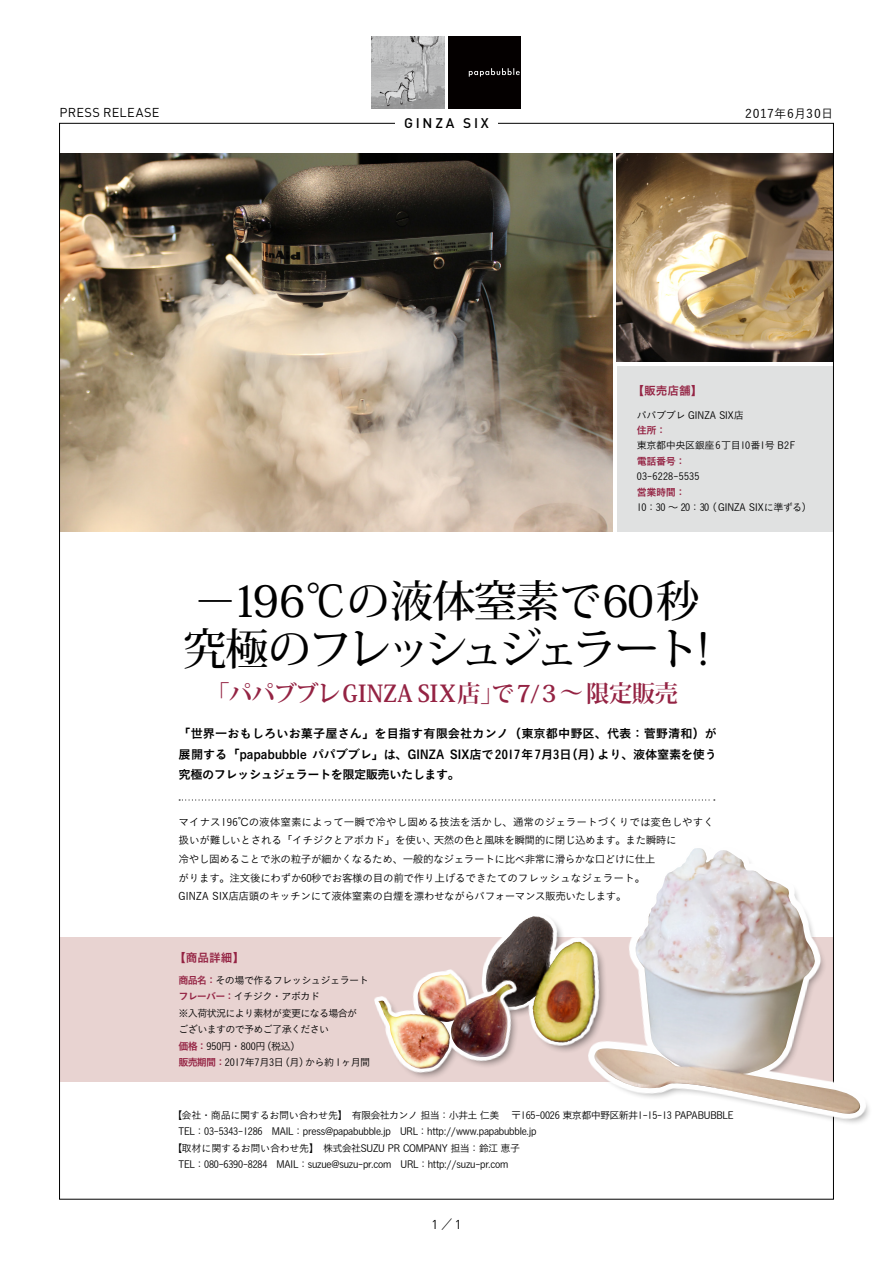
<style>
.page{position:relative;width:893px;height:1263px;background:#fff}
.page>*{position:absolute;margin:0;border:0;box-sizing:border-box;transform-origin:0 0}
.t1{font:500 43.65px/47.8px "Koz Min Pr 6 N";letter-spacing:-.04em;color:#000}
.t2{font:700 23.4px "Koz Min Pr 6 N";letter-spacing:-.01em;color:#942343}
.t3{font:500 13.8px "DIN";letter-spacing:.2em;color:#000}
.t4{font:12.75px "DIN";letter-spacing:.025em;color:#000}
.t5{font:12.15px/20.7px "Koburina Go Std N W6";color:#000;text-align:right}
.t6{font:12.15px/20.7px "Koburina Go Std N W6";letter-spacing:-.035em;color:#000}
.t7{font:12.15px "Koburina Go Std N W6";letter-spacing:.02em;color:#000}
.t8{font:500 12.15px "Yu Go";letter-spacing:.04em;color:#000}
.t9{font:11.7px "Koburina Go Std N W6";color:#942343}
.t10{font:10.65px/18.6px "Koburina Go Std N W3";letter-spacing:-.03em;color:#000}
.t11{font:10.65px/18.6px "Koburina Go Std N W3";letter-spacing:-.005em;color:#000}
.t12{font:10.05px "Koburina Go Std N W3";letter-spacing:-.02em;color:#000}
.t13{font:10.05px "Koburina Go Std N W3";color:#000}
.t14{font:10.05px "Koburina Go Std N W3";letter-spacing:-.055em;color:#000}
.t15{font:10.05px "Koburina Go Std N W3";letter-spacing:-.07em;color:#000}
.t16{font:10.05px "Koburina Go Std N W3";letter-spacing:-.04em;color:#000}
.t17{font:10.05px "Koburina Go Std N W6";letter-spacing:-.04em;color:#942343}
.t18{font:10.05px "Koburina Go Std N W3";letter-spacing:.02em;color:#000}
.s1{font-family:"Koburina Go Std N W6";color:#942343}
.s2{font-family:"Koburina Go Std N W1"}
</style>
<div class="page">
<div style="left:60px;top:937px;width:774px;height:145px;background:#e8d3d1"></div>
<div style="left:448px;top:36px;width:73px;height:73px;background:#040000"></div>
<svg style="left:469px;top:68px;width:51px;height:9px"></svg>
<img style="left:372px;top:36px;width:72px;height:73px">
<img style="left:61px;top:153px;width:551px;height:378px">
<img style="left:617px;top:153px;width:215px;height:209px">
<svg style="left:179px;top:799px;width:536px;height:1px"></svg>
<div style="left:617px;top:366px;width:216px;height:165px;background:#e0e1e1"></div>
<svg style="left:374px;top:916px;width:210px;height:162px"></svg>
<img style="left:378px;top:973px;width:136px;height:96px">
<svg style="left:584px;top:830px;width:285px;height:292px"></svg>
<img style="left:593px;top:848px;width:271px;height:266px">
<p class="t4" style="left:60px;top:105px;width:101px">PRESS RELEASE</p>
<h3 class="t3" style="left:404px;top:115px;width:52px">GINZA</h3>
<h3 class="t3" style="left:463px;top:115px;width:27px">SIX</h3>
<p class="t8" style="left:745px;top:102px;width:90px">2017年 月6 30日</p>
<p class="t9" style="left:632px;top:382px;width:72px">【販売店舗【</p>
<p class="t13" style="left:637px;top:407px;width:109px">パパブブレ GINZA SIX店</p>
<p class="t17" style="left:637px;top:423px;width:31px">住所：</p>
<p class="t16" style="left:637px;top:438px;width:160px">東京都中央区銀座6丁目10番号1 B F2</p>
<p class="t17" style="left:637px;top:453px;width:50px">電話番号：</p>
<p class="t18" style="left:637px;top:469px;width:64px">03-6228-5535</p>
<p class="t17" style="left:637px;top:484px;width:50px">営業時間：</p>
<p class="t13" style="left:707px;top:500px;width:107px">（GINZA SIXに準ずる(</p>
<p class="t12" style="left:637px;top:500px;width:74px">10：30～20：30</p>
<h1 class="t1" style="left:183px;top:578px;width:528px">−196℃の液体窒素で60秒究極のフレッシュジェラート!</h1>
<h2 class="t2" style="left:206px;top:680px;width:474px">「パパブブレGINZA SIX店で」 7/3 ～限定販売</h2>
<p class="t5" style="left:178px;top:723px;width:540px">「世界一おもしろいお菓子屋さん」を目指す有限会社カンノ（東京都中野区、代表：菅野清和）がより、液体窒素を使う</p>
<p class="t6" style="left:179px;top:744px;width:283px">展開する「papabubble パパブブレ」は、GINZA<br>究極のフレッシュジェラートを限定販売いたします。</p>
<p class="t7" style="left:450px;top:745px;width:153px">SIX店で2017年 月7 （日3 月）</p>
<p class="t11" style="left:434px;top:812px;width:282px;text-indent:-255px">マイナス196℃の液体窒素によって一瞬で冷やし固める技法を活かし、通常のジェラートづくりでは変色しやすく天然の色と風味を瞬間的に閉じ込めます。また瞬時に</p>
<p class="t10" style="left:179px;top:831px;width:478px">扱いが難しいとされる「イチジクとアボカド」を使い、<br>冷やし固めることで氷の粒子が細かくなるため、一般的なジェラートに比べ非常に滑らかな口どけに仕上がります。注文後にわずか60秒でお客様の目の前で作り上げるできたてのフレッシュなジェラート。GINZA SIX店店頭のキッチンにて液体窒素の白煙を漂わせながらパフォーマンス販売いたします。</p>
<p class="t9" style="left:174px;top:949px;width:72px">【商品詳細【</p>
<p class="t14" style="left:179px;top:972px;width:192px"><span class="s1">商品名：</span>その場で作るフレッシュジェラート</p>
<p class="t14" style="left:179px;top:989px;width:143px"><span class="s1">フレーバー：</span>イチジク・アボカド</p>
<p class="t15" style="left:179px;top:1005px;width:180px">※入荷状況により素材が変更になる場合が</p>
<p class="t15" style="left:179px;top:1022px;width:152px">ございますので予めご了承ください</p>
<p class="t13" style="left:179px;top:1038px;width:123px"><span class="s1">価格：</span>950円・800 （円税込(</p>
<p class="t12" style="left:305px;top:1055px;width:67px">から約 1ヶ月間</p>
<p class="t12" style="left:179px;top:1055px;width:132px"><span class="s1">販売期間：</span>2017年月7 （日3 月）</p>
<p class="t12" style="left:172px;top:1107px;width:563px">【会社・商品に関するお問い合わせ先】　有限会社カンノ担当：小井土仁美　 〒165-0026 東京都中野区新井1-15-13 PAPABUBBLE</p>
<p class="t12" style="left:179px;top:1124px;width:360px">TEL：03-5343-1286　MAIL：press@papabubble j p. 　URL：http://www.papabubble j p.</p>
<p class="t12" style="left:172px;top:1140px;width:349px">【取材に関するお問い合わせ先】　株式会社SUZU PR COMPANY 担当：鈴江恵子</p>
<p class="t12" style="left:179px;top:1157px;width:331px">TEL：080-6390-8284　MAIL：suzue@suzu-pr.com　URL：http://suzu-pr.com</p>
<p class="t4" style="left:431px;top:1217px;width:32px">1<span class="s2">／</span>1</p>
</div>
